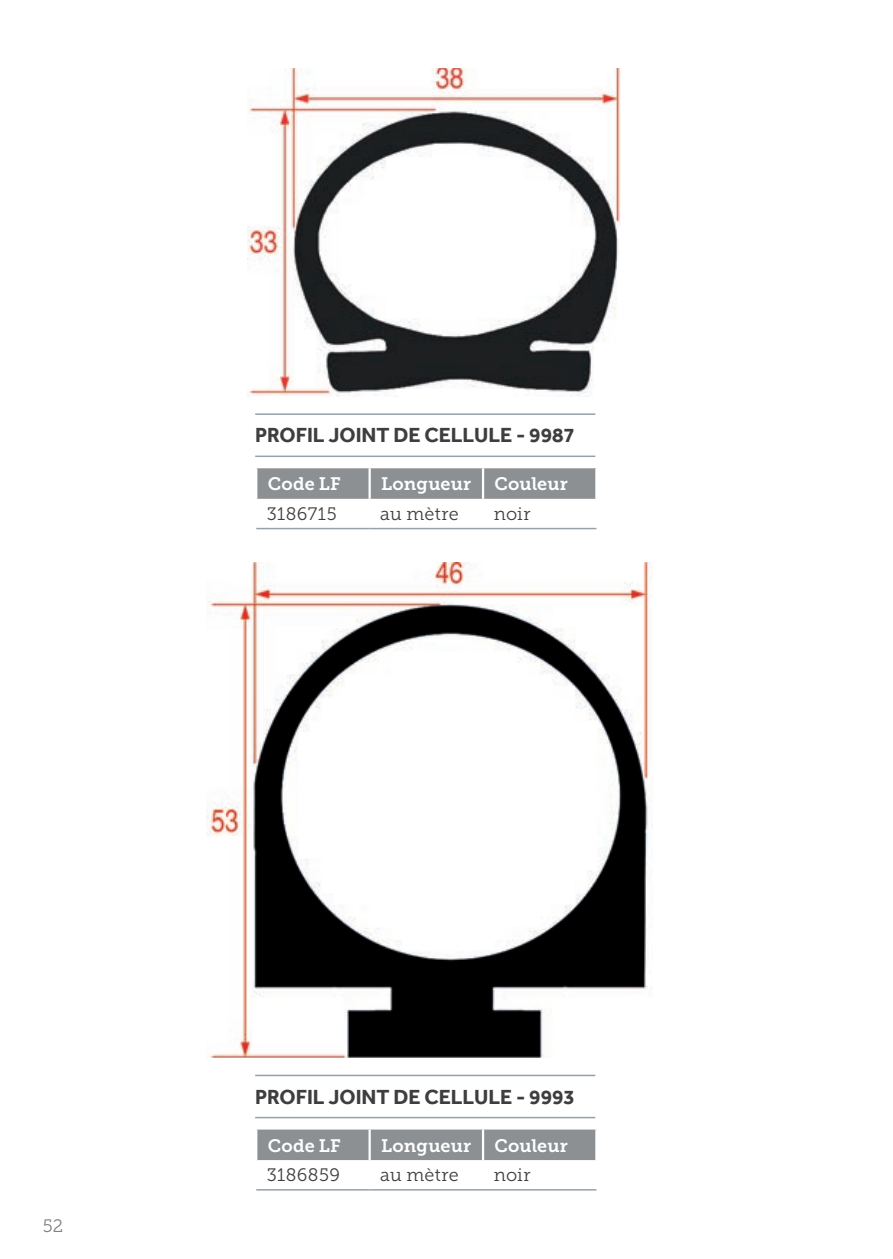
<style>
.page{position:relative;width:893px;height:1259px;background:#fff}
.page>*{position:absolute;margin:0;border:0;box-sizing:border-box;transform-origin:0 0}
.t1{font:700 21px "Effra";color:#3e3e3f}
.t2{font:18px "Museo Slab 700";letter-spacing:.01em;color:#fff}
.t3{font:18px "Museo Slab 300";letter-spacing:.02em;color:#3e3e3f}
.t4{font:18px "Museo Slab 300";color:#808285}
</style>
<div class="page">
<img style="left:248px;top:68px;width:373px;height:328px">
<hr style="left:255px;top:413px;width:340px;height:2px;background:#94a2aa">
<hr style="left:255px;top:455px;width:340px;height:2px;background:#94a2aa">
<svg style="left:257px;top:468px;width:338px;height:31px;background:#8f9194"></svg>
<hr style="left:369px;top:468px;width:2px;height:31px;background:#fff">
<hr style="left:482px;top:468px;width:2px;height:31px;background:#fff">
<hr style="left:256px;top:528px;width:114px;height:1px;background:#94a2aa">
<hr style="left:370px;top:528px;width:113px;height:1px;background:#94a2aa">
<hr style="left:483px;top:528px;width:113px;height:1px;background:#94a2aa">
<img style="left:206px;top:562px;width:447px;height:495px">
<hr style="left:255px;top:1074px;width:340px;height:2px;background:#94a2aa">
<hr style="left:255px;top:1116px;width:340px;height:2px;background:#94a2aa">
<div style="left:257px;top:1129px;width:338px;height:31px;background:#8d9093"></div>
<hr style="left:369px;top:1129px;width:2px;height:31px;background:#fff">
<hr style="left:482px;top:1129px;width:2px;height:31px;background:#fff">
<hr style="left:256px;top:1189px;width:114px;height:1px;background:#94a2aa">
<hr style="left:370px;top:1189px;width:113px;height:1px;background:#94a2aa">
<hr style="left:483px;top:1189px;width:113px;height:1px;background:#94a2aa">
<p class="t1" style="left:255px;top:423px;width:321px">PROFIL JOINT DE CELLULE - 9987</p>
<p class="t2" style="left:268px;top:474px;width:75px">Code LF</p>
<p class="t2" style="left:381px;top:474px;width:92px">Longueur</p>
<p class="t2" style="left:494px;top:474px;width:75px">Couleur</p>
<p class="t3" style="left:267px;top:504px;width:71px">3186715</p>
<p class="t3" style="left:380px;top:504px;width:80px">au mètre</p>
<p class="t3" style="left:494px;top:504px;width:39px">noir</p>
<p class="t4" style="left:43px;top:1215px;width:22px">52</p>
<p class="t1" style="left:255px;top:1084px;width:321px">PROFIL JOINT DE CELLULE - 9993</p>
<p class="t2" style="left:268px;top:1135px;width:75px">Code LF</p>
<p class="t2" style="left:381px;top:1135px;width:92px">Longueur</p>
<p class="t2" style="left:494px;top:1135px;width:75px">Couleur</p>
<p class="t3" style="left:267px;top:1165px;width:75px">3186859</p>
<p class="t3" style="left:380px;top:1165px;width:80px">au mètre</p>
<p class="t3" style="left:494px;top:1165px;width:39px">noir</p>
</div>
